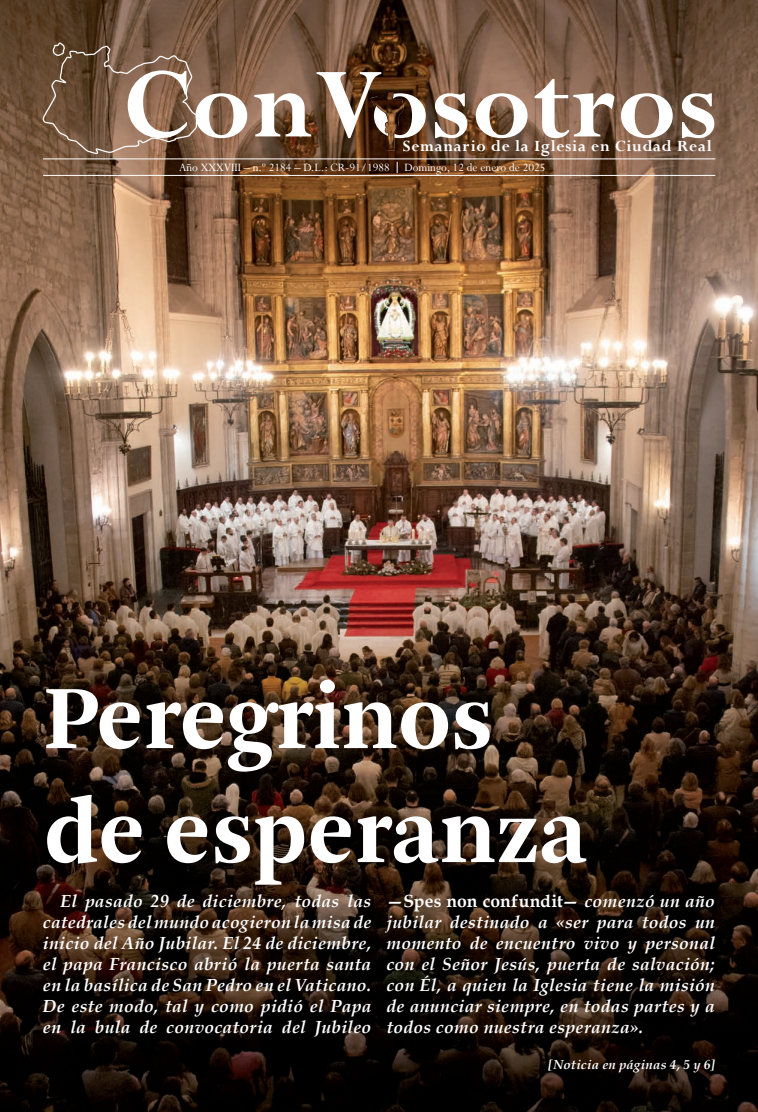
<style>
.page{position:relative;width:758px;height:1112px;background:#fff}
.page>*{position:absolute;margin:0;border:0;box-sizing:border-box;transform-origin:0 0}
.t1{font:700 110px "Perpetua";letter-spacing:.01em;color:#fff}
.t2{font:700 95px "Arnhem";color:#fff}
.t3{font:italic 700 17.5px/21px "Book Antiqua";letter-spacing:.02em;color:#fff;text-align:justify}
.t4{font:700 17.5px "Perpetua";letter-spacing:.04em;color:#fff}
.t5{font:italic 700 13.12px "Book Antiqua";letter-spacing:.02em;color:#fff}
.t6{font:12.5px "Perpetua";color:#fff}
.s1{font-style:normal}
</style>
<div class="page">
<img style="left:0;top:0;width:758px;height:1112px">
<hr style="left:43px;top:159px;width:672px;height:1px;background:#fff">
<hr style="left:43px;top:175px;width:672px;height:1px;background:#fff">
<img style="left:41px;top:42px;width:158px;height:114px">
<h1 class="t1" style="left:123px;top:36px;width:596px">ConVosotros</h1>
<p class="t4" style="left:403px;top:135px;width:310px">Semanario de la Iglesia en Ciudad Real</p>
<p class="t6" style="left:179px;top:159px;width:368px">Año XXXVIII – n.º 2184 – D.L.: CR-91/1988 Domingo, 12 de enero de 2025</p>
<p class="t2" style="left:43px;top:665px;width:450px">Peregrinos</p>
<p class="t2" style="left:43px;top:779px;width:545px">de esperanza</p>
<p class="t3" style="left:43px;top:890px;width:330px;text-indent:18px">El pasado 29 de diciembre, todas las catedrales del mundo acogieron la misa de inicio del Año Jubilar. El 24 de diciembre, el papa Francisco abrió la puerta santa en la basílica de San Pedro en el Vaticano.<br>De este modo, tal y como pidió el Papa en la bula de convocatoria del Jubileo</p>
<p class="t3" style="left:386px;top:890px;width:330px">—<span class="s1">Spes non confundit</span>— comenzó un año jubilar destinado a «ser para todos un momento de encuentro vivo y personal con el Señor Jesús, puerta de salvación; con Él, a quien la Iglesia tiene la misión de anunciar siempre, en todas partes y a todos como nuestra esperanza».</p>
<p class="t5" style="left:548px;top:1056px;width:168px">[Noticia en páginas 4, 5 y 6]</p>
</div>
